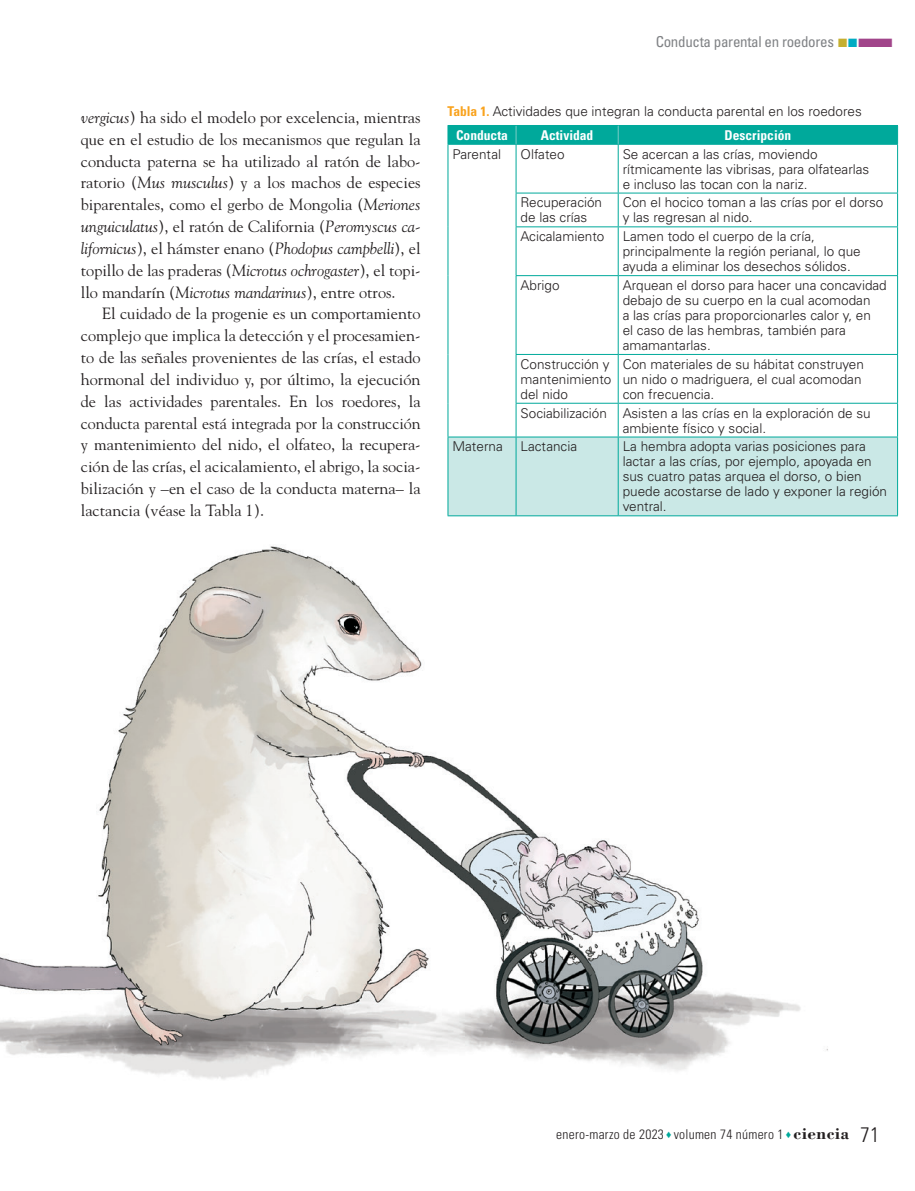
<style>
.page{position:relative;width:915px;height:1191px;background:#fff}
.page>*{position:absolute;margin:0;border:0;box-sizing:border-box;transform-origin:0 0}
.t1{font:16.2px/21.8px "Goudy Std";color:#231f20;text-align:justify}
.t2{font:condensed 15px "Univers LT Std";letter-spacing:-.02em;color:#808285}
._04N_Tabla_Texto1{font:300 13.5px/15px "Univers LT Std";color:#231f20}
._04N_Tabla_Titulo{font:300 13.5px "Univers LT Std";color:#231f20}
.t3{font:300 condensed 13.5px "Univers LT Std";letter-spacing:.02em;color:#231f20}
._04N_Tabla_Cabeza{font:700 condensed 13.5px "Univers LT Std";color:#fff}
.s1{font-style:italic}
.s2{color:#c5af30}
.s3{color:#00abc3}
.s4{color:#a1458a}
.s5{font-weight:700;font-stretch:condensed;color:#f9a31e}
.s6{color:#00a99b}
.s7{font-family:"Bodoni Std";font-weight:700;font-stretch:normal;font-size:17.25px}
.s8{font-size:21px}
</style>
<div class="page">
<img style="left:0;top:319px;width:899px;height:761px">
<div style="left:448px;top:437px;width:448px;height:78px;background:#cae8e6"></div>
<hr style="left:515px;top:145px;width:1px;height:48px;background:#00a99b">
<hr style="left:617px;top:145px;width:1px;height:48px;background:#00a99b">
<hr style="left:515px;top:193px;width:103px;height:1px;background:#00a99b">
<hr style="left:515px;top:193px;width:1px;height:33px;background:#00a99b">
<hr style="left:618px;top:193px;width:279px;height:1px;background:#00a99b">
<hr style="left:617px;top:193px;width:1px;height:33px;background:#00a99b">
<hr style="left:515px;top:226px;width:103px;height:1px;background:#00a99b">
<hr style="left:515px;top:227px;width:1px;height:48px;background:#00a99b">
<hr style="left:618px;top:226px;width:279px;height:1px;background:#00a99b">
<hr style="left:617px;top:227px;width:1px;height:48px;background:#00a99b">
<hr style="left:515px;top:275px;width:103px;height:1px;background:#00a99b">
<hr style="left:515px;top:276px;width:1px;height:78px;background:#00a99b">
<hr style="left:618px;top:275px;width:279px;height:1px;background:#00a99b">
<hr style="left:617px;top:276px;width:1px;height:78px;background:#00a99b">
<hr style="left:515px;top:354px;width:103px;height:1px;background:#00a99b">
<hr style="left:515px;top:355px;width:1px;height:48px;background:#00a99b">
<hr style="left:618px;top:354px;width:279px;height:1px;background:#00a99b">
<hr style="left:617px;top:355px;width:1px;height:48px;background:#00a99b">
<hr style="left:515px;top:403px;width:103px;height:1px;background:#00a99b">
<hr style="left:515px;top:403px;width:1px;height:33px;background:#00a99b">
<hr style="left:618px;top:403px;width:279px;height:1px;background:#00a99b">
<hr style="left:617px;top:403px;width:1px;height:33px;background:#00a99b">
<hr style="left:515px;top:437px;width:1px;height:78px;background:#00a99b">
<hr style="left:617px;top:437px;width:1px;height:78px;background:#00a99b">
<hr style="left:447px;top:145px;width:1px;height:48px;background:#00a99b">
<hr style="left:896px;top:145px;width:1px;height:48px;background:#00a99b">
<hr style="left:447px;top:193px;width:1px;height:34px;background:#00a99b">
<hr style="left:896px;top:193px;width:1px;height:33px;background:#00a99b">
<hr style="left:447px;top:227px;width:1px;height:49px;background:#00a99b">
<hr style="left:896px;top:227px;width:1px;height:48px;background:#00a99b">
<hr style="left:447px;top:276px;width:1px;height:78px;background:#00a99b">
<hr style="left:896px;top:276px;width:1px;height:78px;background:#00a99b">
<hr style="left:447px;top:354px;width:1px;height:49px;background:#00a99b">
<hr style="left:896px;top:355px;width:1px;height:48px;background:#00a99b">
<hr style="left:447px;top:403px;width:1px;height:33px;background:#00a99b">
<hr style="left:896px;top:403px;width:1px;height:33px;background:#00a99b">
<hr style="left:447px;top:144px;width:69px;height:1px;background:#00a99b">
<hr style="left:516px;top:144px;width:102px;height:1px;background:#00a99b">
<hr style="left:618px;top:144px;width:279px;height:1px;background:#00a99b">
<hr style="left:447px;top:436px;width:69px;height:1px;background:#00a99b">
<hr style="left:447px;top:437px;width:1px;height:78px;background:#00a99b">
<hr style="left:516px;top:436px;width:102px;height:1px;background:#00a99b">
<hr style="left:618px;top:436px;width:279px;height:1px;background:#00a99b">
<hr style="left:896px;top:437px;width:1px;height:78px;background:#00a99b">
<hr style="left:447px;top:515px;width:69px;height:1px;background:#00a99b">
<hr style="left:516px;top:515px;width:102px;height:1px;background:#00a99b">
<hr style="left:618px;top:515px;width:279px;height:1px;background:#00a99b">
<div style="left:447px;top:125px;width:450px;height:19px;background:#00a99b"></div>
<p class="t1" style="left:81px;top:106px;width:341px"><span class="s1">vergicus</span>) ha sido el modelo por excelencia, mientras que en el estudio de los mecanismos que regulan la conducta paterna se ha utilizado al ratón de labo&shy;ratorio (<span class="s1">Mus musculus</span>) y a los machos de especies biparentales, como el gerbo de Mongolia (<span class="s1">Meriones unguiculatus</span>), el ratón de California (<span class="s1">Peromyscus ca&shy;lifornicus</span>), el hámster enano (<span class="s1">Phodopus campbelli</span>), el topillo de las praderas (<span class="s1">Microtus ochrogaster</span>), el topi&shy;llo mandarín (<span class="s1">Microtus mandarinus</span>), entre otros.</p>
<p class="t1" style="left:81px;top:303px;width:341px;text-indent:21px">El cuidado de la progenie es un comportamiento complejo que implica la detección y el procesamien&shy;to de las señales provenientes de las crías, el estado hormonal del individuo y, por último, la ejecución de las actividades parentales. En los roedores, la conducta parental está integrada por la construcción y mantenimiento del nido, el olfateo, la recupera&shy;ción de las crías, el acicalamiento, el abrigo, la socia&shy;bilización y –en el caso de la conducta materna– la lactancia (véase la Tabla 1).</p>
<p class="t2" style="left:655px;top:32px;width:239px">Conducta parental en roedores <span class="s2">■</span><span class="s3">■</span><span class="s4">■</span></p>
<p class="_04N_Tabla_Titulo" style="left:447px;top:103px;width:415px"><span class="s5">Tabla 1.</span> Actividades que integran la conducta parental en los roedores</p>
<p class="_04N_Tabla_Cabeza" style="left:456px;top:127px;width:53px">Conducta</p>
<p class="_04N_Tabla_Cabeza" style="left:540px;top:127px;width:54px">Actividad</p>
<p class="_04N_Tabla_Cabeza" style="left:724px;top:127px;width:68px">Descripción</p>
<p class="_04N_Tabla_Texto1" style="left:452px;top:146px;width:50px">Parental</p>
<p class="_04N_Tabla_Texto1" style="left:520px;top:146px;width:45px">Olfateo</p>
<p class="_04N_Tabla_Texto1" style="left:622px;top:146px;width:248px">Se acercan a las crías, moviendo rítmicamente las vibrisas, para olfatearlas e incluso las tocan con la nariz.</p>
<p class="_04N_Tabla_Texto1" style="left:520px;top:195px;width:83px">Recuperación de las crías</p>
<p class="_04N_Tabla_Texto1" style="left:622px;top:195px;width:262px">Con el hocico toman a las crías por el dorso y las regresan al nido.</p>
<p class="_04N_Tabla_Texto1" style="left:520px;top:229px;width:85px">Acicalamiento</p>
<p class="_04N_Tabla_Texto1" style="left:622px;top:229px;width:239px">Lamen todo el cuerpo de la cría, principalmente la región perianal, lo que ayuda a eliminar los desechos sólidos.</p>
<p class="_04N_Tabla_Texto1" style="left:520px;top:278px;width:41px">Abrigo</p>
<p class="_04N_Tabla_Texto1" style="left:622px;top:278px;width:265px">Arquean el dorso para hacer una concavidad debajo de su cuerpo en la cual acomodan<br>a las crías para proporcionarles calor y, en<br>el caso de las hembras, también para amamantarlas.</p>
<p class="_04N_Tabla_Texto1" style="left:520px;top:356px;width:92px">Construcción y mantenimiento del nido</p>
<p class="_04N_Tabla_Texto1" style="left:622px;top:356px;width:242px">Con materiales de su hábitat construyen un nido o madriguera, el cual acomodan con frecuencia.</p>
<p class="_04N_Tabla_Texto1" style="left:520px;top:405px;width:88px">Sociabilización</p>
<p class="_04N_Tabla_Texto1" style="left:622px;top:405px;width:249px">Asisten a las crías en la exploración de su ambiente físico y social.</p>
<p class="_04N_Tabla_Texto1" style="left:452px;top:439px;width:52px">Materna</p>
<p class="_04N_Tabla_Texto1" style="left:520px;top:439px;width:58px">Lactancia</p>
<p class="_04N_Tabla_Texto1" style="left:622px;top:439px;width:266px">La hembra adopta varias posiciones para lactar a las crías, por ejemplo, apoyada en sus cuatro patas arquea el dorso, o bien puede acostarse de lado y exponer la región ventral.</p>
<p class="t3" style="left:556px;top:1126px;width:324px">enero-marzo de 2023 <span class="s6">♦</span> volumen 74 número 1 <span class="s6">♦</span> <span class="s7">ciencia</span> <span class="s8">71</span></p>
</div>
